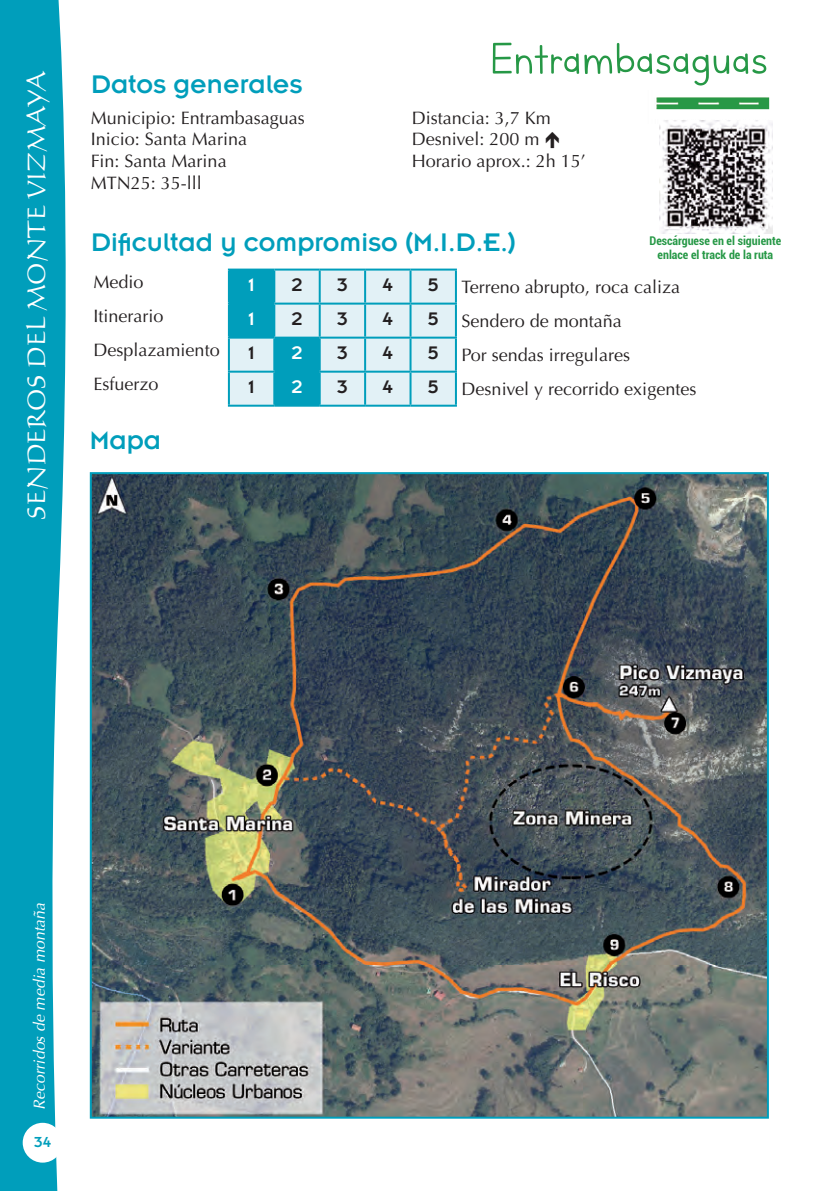
<style>
.page{position:relative;width:840px;height:1191px;background:#fff}
.page>*{position:absolute;margin:0;border:0;box-sizing:border-box;transform-origin:0 0}
.t1{font:52px "Lettersfor Learners";color:#269846}
.t2{font:28px "Insignia";color:#009ebb}
.t3{font:24px "Calligraphic 421 BT Roman B";color:#fff}
.t4{font:20px "Insignia";color:#231f20}
.t5{font:20px "Insignia";color:#fff}
.t6{font:18px/21.6px "Optima";color:#231f20}
.t7{font:italic 16px "Optima";color:#fff}
.t8{font:16px "Insignia A";color:#009ebb}
.t9{font:700 condensed 12px/14.4px "Roboto";color:#269846;text-align:center}
.s1{font-family:"Insignia";font-size:20px}
</style>
<div class="page">
<svg style="left:0;top:0;width:66px;height:1191px;background:#1ba8c2"></svg>
<div style="left:23px;top:1122px;width:39px;height:40px;background:#fff;border-radius:50%"></div>
<img style="left:93px;top:475px;width:672px;height:640px">
<svg style="left:230px;top:270px;width:224px;height:135px;background:#afdee8"></svg>
<hr style="left:228px;top:268px;width:46px;height:2px;background:#009ebb">
<hr style="left:228px;top:270px;width:2px;height:32px;background:#009ebb">
<hr style="left:274px;top:268px;width:45px;height:2px;background:#009ebb">
<hr style="left:273px;top:270px;width:2px;height:32px;background:#009ebb">
<hr style="left:319px;top:268px;width:46px;height:2px;background:#009ebb">
<hr style="left:318px;top:270px;width:2px;height:32px;background:#009ebb">
<hr style="left:365px;top:268px;width:45px;height:2px;background:#009ebb">
<hr style="left:364px;top:270px;width:2px;height:32px;background:#009ebb">
<hr style="left:410px;top:268px;width:46px;height:2px;background:#009ebb">
<hr style="left:409px;top:270px;width:2px;height:32px;background:#009ebb">
<hr style="left:454px;top:270px;width:2px;height:32px;background:#009ebb">
<hr style="left:228px;top:302px;width:46px;height:2px;background:#009ebb">
<hr style="left:228px;top:304px;width:2px;height:33px;background:#009ebb">
<hr style="left:274px;top:302px;width:45px;height:2px;background:#009ebb">
<hr style="left:273px;top:304px;width:2px;height:33px;background:#009ebb">
<hr style="left:319px;top:302px;width:46px;height:2px;background:#009ebb">
<hr style="left:318px;top:304px;width:2px;height:33px;background:#009ebb">
<hr style="left:365px;top:302px;width:45px;height:2px;background:#009ebb">
<hr style="left:364px;top:304px;width:2px;height:33px;background:#009ebb">
<hr style="left:410px;top:302px;width:46px;height:2px;background:#009ebb">
<hr style="left:409px;top:304px;width:2px;height:33px;background:#009ebb">
<hr style="left:454px;top:304px;width:2px;height:33px;background:#009ebb">
<hr style="left:228px;top:337px;width:46px;height:2px;background:#009ebb">
<hr style="left:228px;top:339px;width:2px;height:32px;background:#009ebb">
<hr style="left:274px;top:337px;width:45px;height:2px;background:#009ebb">
<hr style="left:273px;top:339px;width:2px;height:32px;background:#009ebb">
<hr style="left:319px;top:337px;width:46px;height:2px;background:#009ebb">
<hr style="left:318px;top:339px;width:2px;height:32px;background:#009ebb">
<hr style="left:365px;top:337px;width:45px;height:2px;background:#009ebb">
<hr style="left:364px;top:339px;width:2px;height:32px;background:#009ebb">
<hr style="left:410px;top:337px;width:46px;height:2px;background:#009ebb">
<hr style="left:409px;top:339px;width:2px;height:32px;background:#009ebb">
<hr style="left:454px;top:339px;width:2px;height:32px;background:#009ebb">
<hr style="left:228px;top:371px;width:46px;height:2px;background:#009ebb">
<hr style="left:228px;top:373px;width:2px;height:32px;background:#009ebb">
<hr style="left:274px;top:371px;width:45px;height:2px;background:#009ebb">
<hr style="left:273px;top:373px;width:2px;height:32px;background:#009ebb">
<hr style="left:319px;top:371px;width:46px;height:2px;background:#009ebb">
<hr style="left:318px;top:373px;width:2px;height:32px;background:#009ebb">
<hr style="left:365px;top:371px;width:45px;height:2px;background:#009ebb">
<hr style="left:364px;top:373px;width:2px;height:32px;background:#009ebb">
<hr style="left:410px;top:371px;width:46px;height:2px;background:#009ebb">
<hr style="left:409px;top:373px;width:2px;height:32px;background:#009ebb">
<hr style="left:454px;top:373px;width:2px;height:32px;background:#009ebb">
<hr style="left:228px;top:405px;width:46px;height:2px;background:#009ebb">
<hr style="left:274px;top:405px;width:45px;height:2px;background:#009ebb">
<hr style="left:319px;top:405px;width:46px;height:2px;background:#009ebb">
<hr style="left:365px;top:405px;width:45px;height:2px;background:#009ebb">
<hr style="left:410px;top:405px;width:46px;height:2px;background:#009ebb">
<img style="left:656px;top:97px;width:114px;height:24px">
<img style="left:659px;top:121px;width:112px;height:112px">
<h1 class="t1" style="left:490px;top:31px;width:279px">Entrambasaguas</h1>
<h3 class="t3" style="left:21px;top:520px;width:451px;rotate:-90deg">SENDEROS DEL MONTE VIZMAYA</h3>
<h2 class="t2" style="left:91px;top:70px;width:213px">Datos generales</h2>
<p class="t6" style="left:91px;top:107px;width:215px">Municipio: Entrambasaguas<br>Inicio: Santa Marina<br>Fin: Santa Marina<br>MTN25: 35-lll</p>
<p class="t6" style="left:411px;top:107px;width:175px">Distancia: 3,7 Km<br>Desnivel: 200 m<br>Horario aprox.: 2h 15’</p>
<h2 class="t2" style="left:91px;top:228px;width:426px">Dificultad y compromiso (M.I.D.E.)</h2>
<p class="t9" style="left:649px;top:233px;width:133px">Descárguese en el siguiente enlace el track de la ruta</p>
<p class="t6" style="left:93px;top:272px;width:52px">Medio</p>
<p class="t5" style="left:248px;top:275px;width:8px">1</p>
<p class="t4" style="left:291px;top:275px;width:13px">2</p>
<p class="t4" style="left:337px;top:275px;width:12px">3</p>
<p class="t4" style="left:382px;top:275px;width:12px">4</p>
<p class="t6" style="left:427px;top:276px;width:253px"><span class="s1">5</span> Terreno abrupto, roca caliza</p>
<p class="t6" style="left:93px;top:306px;width:71px">Itinerario</p>
<p class="t5" style="left:248px;top:309px;width:8px">1</p>
<p class="t4" style="left:291px;top:309px;width:13px">2</p>
<p class="t4" style="left:337px;top:309px;width:12px">3</p>
<p class="t4" style="left:382px;top:309px;width:12px">4</p>
<p class="t6" style="left:427px;top:310px;width:195px"><span class="s1">5</span> Sendero de montaña</p>
<p class="t6" style="left:93px;top:340px;width:128px">Desplazamiento</p>
<p class="t4" style="left:248px;top:343px;width:8px">1</p>
<p class="t5" style="left:291px;top:343px;width:13px">2</p>
<p class="t4" style="left:337px;top:343px;width:12px">3</p>
<p class="t4" style="left:382px;top:343px;width:12px">4</p>
<p class="t6" style="left:427px;top:344px;width:203px"><span class="s1">5</span> Por sendas irregulares</p>
<p class="t6" style="left:93px;top:374px;width:67px">Esfuerzo</p>
<p class="t4" style="left:248px;top:377px;width:8px">1</p>
<p class="t5" style="left:291px;top:377px;width:13px">2</p>
<p class="t4" style="left:337px;top:377px;width:12px">3</p>
<p class="t4" style="left:382px;top:377px;width:12px">4</p>
<p class="t6" style="left:427px;top:378px;width:270px"><span class="s1">5</span> Desnivel y recorrido exigentes</p>
<h2 class="t2" style="left:90px;top:426px;width:73px">Mapa</h2>
<p class="t7" style="left:30px;top:1110px;width:209px;rotate:-90deg">Recorridos de media montaña</p>
<p class="t8" style="left:34px;top:1133px;width:18px">34</p>
</div>
